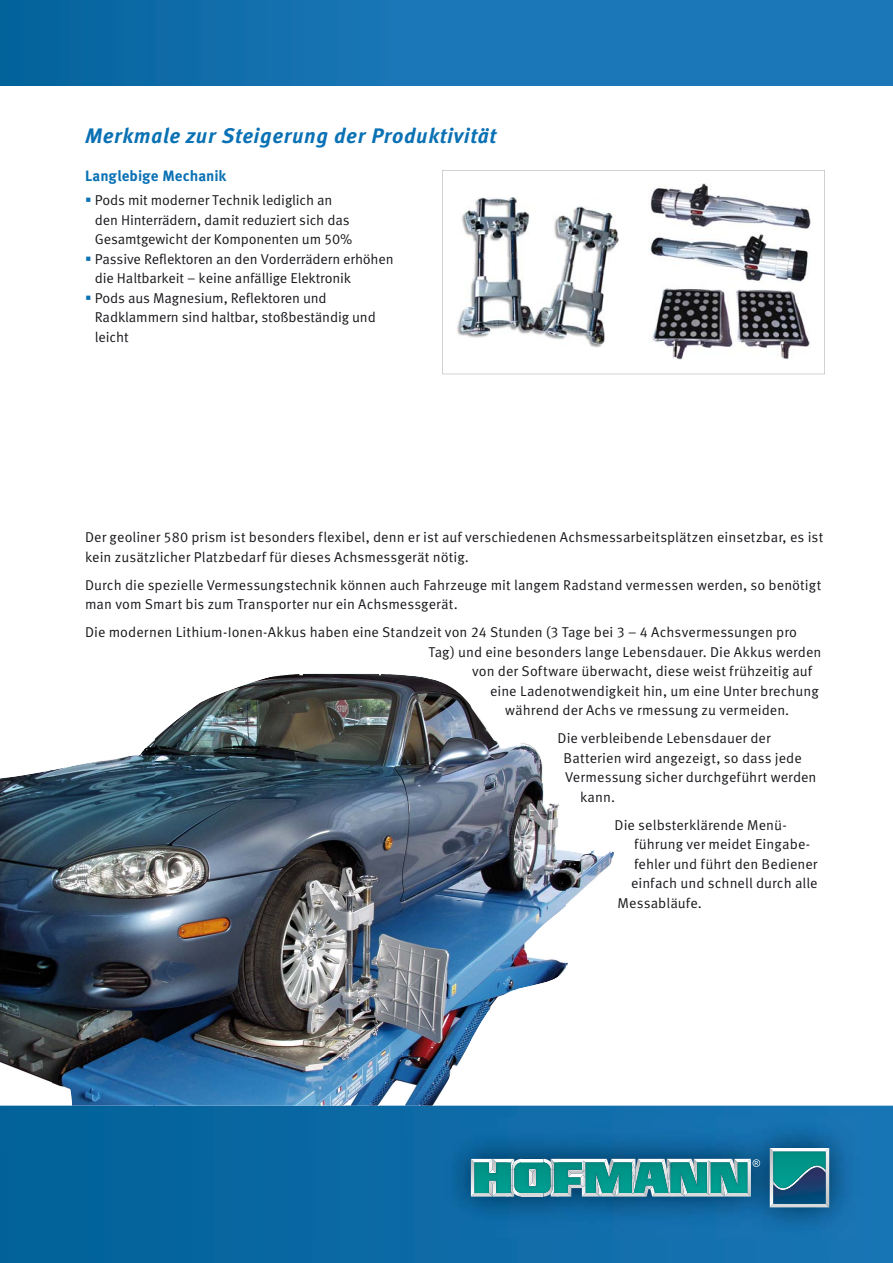
<style>
.page{position:relative;width:893px;height:1263px;background:#fff}
.page>*{position:absolute;margin:0;border:0;box-sizing:border-box;transform-origin:0 0}
.t1{font:italic 700 21px "Meta Pro";letter-spacing:.03em;color:#0a71b4}
.t2{font:700 15px "Meta Pro";color:#0a71b4}
.t3{font:14.25px/19.5px "Meta Pro";color:#1a171c}
.s1{color:#0a71b4}
</style>
<div class="page">
<svg style="left:0;top:1106px;width:893px;height:157px;background:#0a68a2"></svg>
<div style="left:0;top:0;width:893px;height:85px;background:linear-gradient(to right,#0a68a3,#217cbf)"></div>
<img style="left:441px;top:1117px;width:419px;height:121px">
<hr style="left:522px;top:1193px;width:21px;height:3px;background:#d9dadb">
<hr style="left:522px;top:1159px;width:21px;height:3px;background:#fff">
<svg style="left:471px;top:1159px;width:51px;height:37px"></svg>
<img style="left:474px;top:1162px;width:37px;height:31px">
<img style="left:514px;top:1162px;width:29px;height:31px">
<svg style="left:770px;top:1148px;width:59px;height:59px"></svg>
<img style="left:773px;top:1151px;width:53px;height:16px">
<svg style="left:543px;top:1159px;width:217px;height:37px;background:#49a7a4"></svg>
<img style="left:668px;top:1162px;width:2px;height:23px">
<img style="left:667px;top:1164px;width:3px;height:16px">
<img style="left:773px;top:1167px;width:53px;height:37px">
<svg style="left:442px;top:170px;width:383px;height:204px"></svg>
<img style="left:155px;top:673px;width:360px;height:384px">
<img style="left:51px;top:739px;width:104px;height:367px">
<img style="left:515px;top:743px;width:52px;height:247px">
<img style="left:0;top:770px;width:51px;height:336px">
<img style="left:567px;top:850px;width:47px;height:116px">
<img style="left:154px;top:1057px;width:310px;height:49px">
<img style="left:648px;top:184px;width:163px;height:98px">
<img style="left:649px;top:285px;width:162px;height:76px">
<img style="left:456px;top:197px;width:163px;height:150px">
<h1 class="t1" style="left:85px;top:128px;width:413px">Merkmale zur Steigerung der Produktivität</h1>
<p class="t2" style="left:85px;top:171px;width:143px">Langlebige Mechanik</p>
<p class="t3" style="left:95px;top:192px;width:259px;text-indent:-10px"><span class="s1">▪</span> Pods mit moderner Technik lediglich an den Hinterrädern, damit reduziert sich das<br>Gesamtgewicht der Komponenten um 50%</p>
<p class="t3" style="left:95px;top:251px;width:300px;text-indent:-10px"><span class="s1">▪</span> Passive Reflektoren an den Vorderrädern erhöhen die Haltbarkeit – keine anfällige Elektronik</p>
<p class="t3" style="left:95px;top:290px;width:282px;text-indent:-10px"><span class="s1">▪</span> Pods aus Magnesium, Reflektoren und<br>Radklammern sind haltbar, stoßbeständig und leicht</p>
<p class="t3" style="left:85px;top:529px;width:740px">Der geoliner 580 prism ist besonders flexibel, denn er ist auf verschiedenen Achsmessarbeitsplätzen einsetzbar, es ist kein zusätzlicher Platzbedarf für dieses Achsmessgerät nötig.</p>
<p class="t3" style="left:85px;top:577px;width:738px">Durch die spezielle Vermessungstechnik können auch Fahrzeuge mit langem Radstand vermessen werden, so benötigt man vom Smart bis zum Transporter nur ein Achsmessgerät.</p>
<p class="t3" style="left:85px;top:624px;width:713px">Die modernen Lithium-Ionen-Akkus haben eine Standzeit von 24 Stunden (3 Tage bei 3 – 4 Achsvermessungen pro</p>
<p class="t3" style="left:429px;top:644px;width:394px">Tag) und eine besonders lange Lebensdauer. Die Akkus werden</p>
<p class="t3" style="left:472px;top:663px;width:342px">von der Software überwacht, diese weist frühzeitig auf</p>
<p class="t3" style="left:490px;top:683px;width:330px">eine Ladenotwendigkeit hin, um eine Unter brechung</p>
<p class="t3" style="left:505px;top:702px;width:286px">während der Achs ve rmessung zu vermeiden.</p>
<p class="t3" style="left:558px;top:730px;width:215px">Die verbleibende Lebensdauer der</p>
<p class="t3" style="left:564px;top:750px;width:240px">Batterien wird angezeigt, so dass jede</p>
<p class="t3" style="left:565px;top:769px;width:253px">Vermessung sicher durchgeführt werden</p>
<p class="t3" style="left:580px;top:789px;width:37px">kann.</p>
<p class="t3" style="left:615px;top:817px;width:174px">Die selbsterklärende Menü-</p>
<p class="t3" style="left:634px;top:836px;width:178px">führung ver meidet Eingabe-</p>
<p class="t3" style="left:634px;top:856px;width:185px">fehler und führt den Bediener</p>
<p class="t3" style="left:631px;top:875px;width:188px">einfach und schnell durch alle</p>
<p class="t3" style="left:618px;top:895px;width:86px">Messabläufe.</p>
</div>
